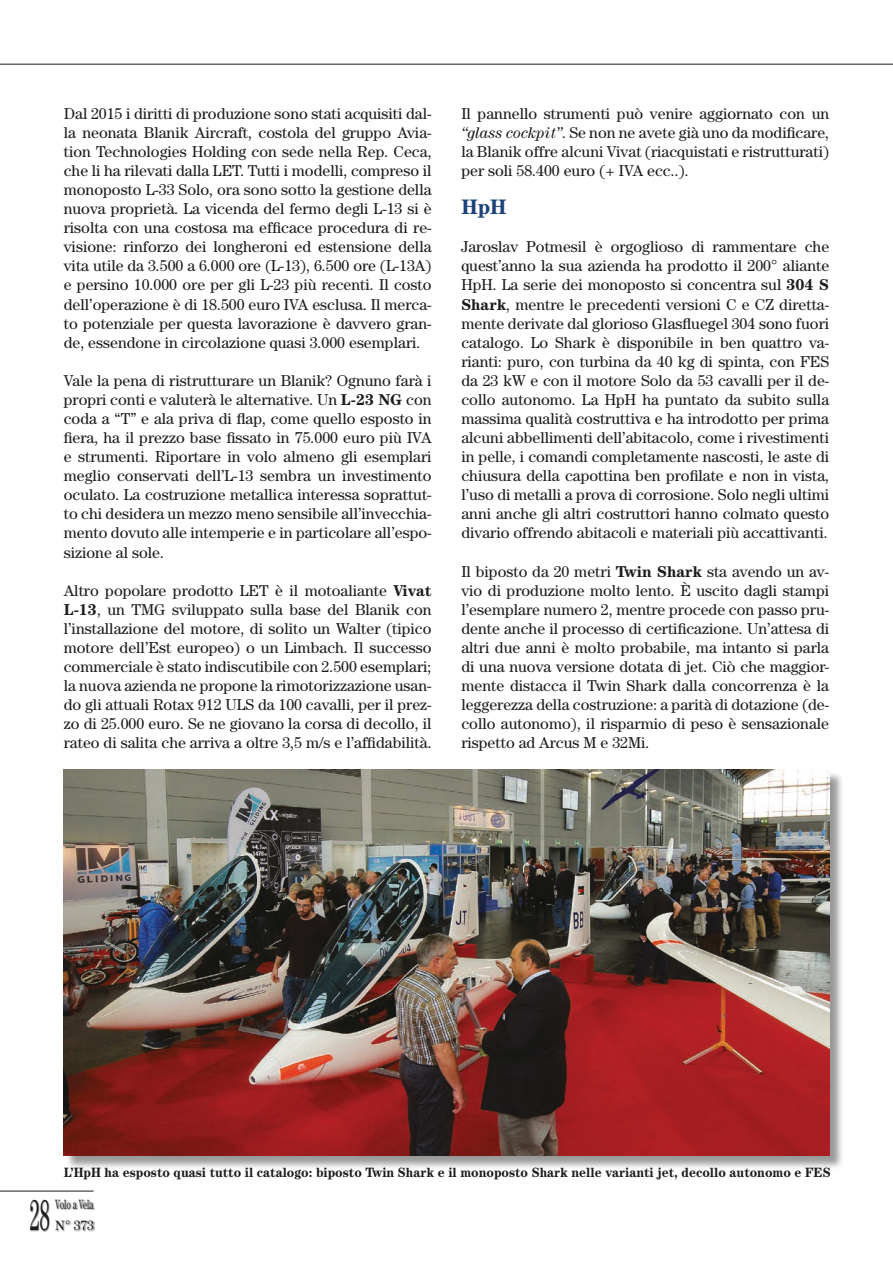
<style>
.page{position:relative;width:893px;height:1263px;background:#fff}
.page>*{position:absolute;margin:0;border:0;box-sizing:border-box;transform-origin:0 0}
.t1{font:43.2px "Century";color:#1c1c1b;scale:.46 1}
.t2{font:700 21px "Century";color:#1b4279}
.t3{font:15.75px/19px "Century";color:#1c1c1b;text-align:justify}
.t4{font:700 13.5px "Century";color:#1c1c1b;scale:.94 1}
.t5{font:13.5px/21px "Century";color:#1c1c1b;scale:.59 1}
.s1{font-weight:700}
.s2{font-style:italic}
</style>
<div class="page">
<hr style="left:0;top:64px;width:893px;height:1px;background:#1c1c1b">
<div style="left:31px;top:1200px;width:19px;height:32px;background:#1c1c1b;opacity:.45"></div>
<hr style="left:0;top:1191px;width:94px;height:1px;background:#1c1c1b">
<div style="left:55px;top:1200px;width:40px;height:32px;background:#1c1c1b;opacity:.45"></div>
<div style="left:65px;top:771px;width:779px;height:399px;background:#1c1c1b;opacity:.45"></div>
<img style="left:64px;top:770px;width:765px;height:385px">
<p class="t3" style="left:64px;top:104px;width:369px">Dal 2015 i diritti di produzione sono stati acquisiti dal&shy;la neonata Blanik Aircraft, costola del gruppo Avia&shy;tion Technologies Holding con sede nella Rep. Ceca, che li ha rilevati dalla LET. Tutti i modelli, compreso il monoposto L-33 Solo, ora sono sotto la gestione della nuova proprietà. La vicenda del fermo degli L-13 si è risolta con una costosa ma efficace procedura di re&shy;visione: rinforzo dei longheroni ed estensione della vita utile da 3.500 a 6.000 ore (L-13), 6.500 ore (L-13A) e persino 10.000 ore per gli L-23 più recenti. Il costo dell’operazione è di 18.500 euro IVA esclusa. Il merca&shy;to potenziale per questa lavorazione è davvero gran&shy;de, essendone in circolazione quasi 3.000 esemplari.</p>
<p class="t3" style="left:64px;top:371px;width:369px">Vale la pena di ristrutturare un Blanik? Ognuno farà i propri conti e valuterà le alternative. Un <span class="s1">L-23 NG</span> con coda a “T” e ala priva di flap, come quello esposto in fiera, ha il prezzo base fissato in 75.000 euro più IVA e strumenti. Riportare in volo almeno gli esemplari meglio conservati dell’L-13 sembra un investimento oculato. La costruzione metallica interessa soprattut&shy;to chi desidera un mezzo meno sensibile all’invecchia&shy;mento dovuto alle intemperie e in particolare all’espo&shy;sizione al sole.</p>
<p class="t3" style="left:64px;top:580px;width:369px">Altro popolare prodotto LET è il motoaliante <span class="s1">Vivat L-13</span>, un TMG sviluppato sulla base del Blanik con l’installazione del motore, di solito un Walter (tipico motore dell’Est europeo) o un Limbach. Il successo commerciale è stato indiscutibile con 2.500 esemplari; la nuova azienda ne propone la rimotorizzazione usan&shy;do gli attuali Rotax 912 ULS da 100 cavalli, per il prez&shy;zo di 25.000 euro. Se ne giovano la corsa di decollo, il rateo di salita che arriva a oltre 3,5 m/s e l’affidabilità.</p>
<p class="t3" style="left:461px;top:103px;width:369px">Il pannello strumenti può venire aggiornato con un <span class="s2">“glass cockpit”</span>. Se non ne avete già uno da modificare, la Blanik offre alcuni Vivat (riacquistati e ristrutturati) per soli 58.400 euro (+ IVA ecc..).</p>
<h2 class="t2" style="left:461px;top:194px;width:47px">HpH</h2>
<p class="t3" style="left:461px;top:237px;width:369px">Jaroslav Potmesil è orgoglioso di rammentare che quest’anno la sua azienda ha prodotto il 200° aliante HpH. La serie dei monoposto si concentra sul <span class="s1">304 S Shark</span>, mentre le precedenti versioni C e CZ diretta&shy;mente derivate dal glorioso Glasfluegel 304 sono fuori catalogo. Lo Shark è disponibile in ben quattro va&shy;rianti: puro, con turbina da 40 kg di spinta, con FES da 23 kW e con il motore Solo da 53 cavalli per il de&shy;collo autonomo. La HpH ha puntato da subito sulla massima qualità costruttiva e ha introdotto per prima alcuni abbellimenti dell’abitacolo, come i rivestimenti in pelle, i comandi completamente nascosti, le aste di chiusura della capottina ben profilate e non in vista, l’uso di metalli a prova di corrosione. Solo negli ultimi anni anche gli altri costruttori hanno colmato questo divario offrendo abitacoli e materiali più accattivanti.</p>
<p class="t3" style="left:461px;top:561px;width:369px">Il biposto da 20 metri <span class="s1">Twin Shark</span> sta avendo un av&shy;vio di produzione molto lento. È uscito dagli stampi l’esemplare numero 2, mentre procede con passo pru&shy;dente anche il processo di certificazione. Un’attesa di altri due anni è molto probabile, ma intanto si parla di una nuova versione dotata di jet. Ciò che maggior&shy;mente distacca il Twin Shark dalla concorrenza è la leggerezza della costruzione: a parità di dotazione (de&shy;collo autonomo), il risparmio di peso è sensazionale rispetto ad Arcus M e 32Mi.</p>
<p class="t4" style="left:64px;top:1164px;width:817px">L’HpH ha esposto quasi tutto il catalogo: biposto Twin Shark e il monoposto Shark nelle varianti jet, decollo autonomo e FES</p>
<h1 class="t1" style="left:30px;top:1190px;width:45px">28</h1>
<p class="t5" style="left:55px;top:1194px;width:67px">Volo a Vela<br>N° 373</p>
</div>
